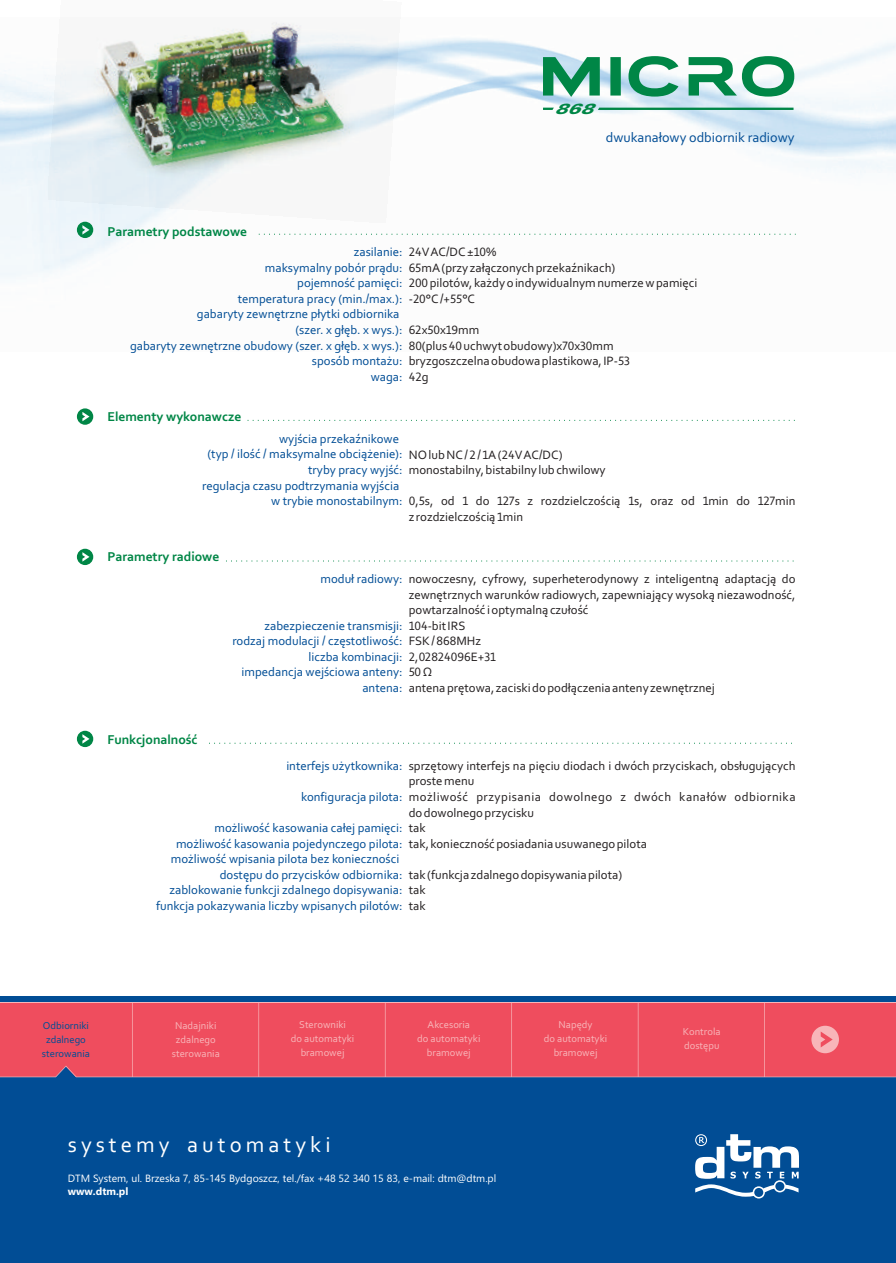
<style>
.page{position:relative;width:896px;height:1263px;background:#fff}
.page>*{position:absolute;margin:0;border:0;box-sizing:border-box;transform-origin:0 0}
.t1{font:22.5px "Corbel";letter-spacing:.18em;color:#fff}
.t2{font:italic 900 expanded 14.7px "Zurich BT";color:#008646;scale:1.09 1}
.t3{font:14.1px "Corebal";color:#014d95}
.t4{font:700 13.5px "Corbel";color:#008646}
.t5{font:12.75px/15.6px "Corebal";color:#231f20}
.t6{font:12.75px/15.6px "Corebal";color:#014d95;text-align:right}
.t7{font:10.5px/13.8px "Corbel";color:#f8b5b9;text-align:center}
.t8{font:10.5px "Ebrima";color:#fff}
.t9{font:10.5px/13.8px "Corbel";color:#014d95;text-align:center}
.t10{font:700 10.5px "Ebrima";color:#fff}
</style>
<div class="page">
<img style="left:0;top:22px;width:895px;height:256px">
<div style="left:0;top:996px;width:895px;height:267px;background:#014d95"></div>
<div style="left:0;top:1003px;width:895px;height:62px;background:#ef4d5e"></div>
<svg style="left:811px;top:1026px;width:27px;height:27px"></svg>
<hr style="left:763px;top:1002px;width:1px;height:75px;background:#f8b5b9">
<hr style="left:637px;top:1002px;width:1px;height:75px;background:#f8b5b9">
<hr style="left:511px;top:1002px;width:1px;height:75px;background:#f8b5b9">
<hr style="left:384px;top:1002px;width:1px;height:75px;background:#f8b5b9">
<hr style="left:258px;top:1002px;width:1px;height:75px;background:#f8b5b9">
<hr style="left:132px;top:1002px;width:1px;height:75px;background:#f8b5b9">
<svg style="left:0;top:1065px;width:895px;height:12px;background:#ec5162"></svg>
<hr style="left:0;top:1002px;width:895px;height:1px;background:#f8b5b9">
<svg style="left:695px;top:1134px;width:103px;height:64px"></svg>
<svg style="left:77px;top:222px;width:16px;height:16px"></svg>
<svg style="left:259px;top:234px;width:536px;height:1px"></svg>
<svg style="left:77px;top:408px;width:16px;height:17px"></svg>
<svg style="left:247px;top:420px;width:548px;height:1px"></svg>
<svg style="left:77px;top:549px;width:16px;height:16px"></svg>
<svg style="left:226px;top:561px;width:568px;height:1px"></svg>
<svg style="left:77px;top:731px;width:16px;height:16px"></svg>
<svg style="left:209px;top:743px;width:583px;height:1px"></svg>
<svg style="left:542px;top:56px;width:251px;height:54px"></svg>
<p class="t4" style="left:107px;top:226px;width:141px">Parametry podstawowe</p>
<p class="t2" style="left:554px;top:103px;width:44px">868</p>
<p class="t3" style="left:605px;top:131px;width:190px">dwukana³owy odbiornik radiowy</p>
<p class="t5" style="left:408px;top:245px;width:290px">24V AC/DC ±10%<br>65mA (przy za³¹czonych przekaŸnikach)<br>200 pilotów, ka¿dy o indywidualnym numerze w pamiêci -20°C /+55°C</p>
<p class="t5" style="left:408px;top:323px;width:223px">62x50x19mm<br>80(plus 40 uchwyt obudowy)x70x30mm bryzgoszczelna obudowa plastikowa, IP-53<br>42g</p>
<p class="t6" style="left:130px;top:245px;width:274px">zasilanie:<br>maksymalny pobór pr¹du:<br>pojemnoœæ pamiêci:<br>temperatura pracy (min./max.):<br>gabaryty zewnêtrzne p³ytki odbiornika<br>(szer. x g³êb. x wys.):<br>gabaryty zewnêtrzne obudowy (szer. x g³êb. x wys.): sposób monta¿u:<br>waga:</p>
<p class="t4" style="left:107px;top:411px;width:135px">Elementy wykonawcze</p>
<p class="t6" style="left:202px;top:432px;width:202px">wyjœcia przekaŸnikowe<br>(typ / iloœæ / maksymalne obci¹¿enie): tryby pracy wyjœæ:<br>regulacja czasu podtrzymania wyjœcia w trybie monostabilnym:</p>
<p class="t5" style="left:408px;top:448px;width:198px">NO lub NC / 2 / 1A (24V AC/DC) monostabilny, bistabilny lub chwilowy</p>
<p class="t5" style="left:408px;top:494px;width:388px">0,5s, od 1 do 127s z rozdzielczoœci¹ 1s, oraz od 1min do 127min z rozdzielczoœci¹ 1min</p>
<p class="t4" style="left:107px;top:551px;width:113px">Parametry radiowe</p>
<p class="t5" style="left:408px;top:572px;width:388px">nowoczesny, cyfrowy, superheterodynowy z inteligentn¹ adaptacj¹ do zewnêtrznych warunków radiowych, zapewniaj¹cy wysok¹ niezawodnoœæ, powtarzalnoœæ i optymaln¹ czu³oœæ<br>104-bit IRS<br>FSK / 868MHz<br>2,02824096E+31<br>50 Ù<br>antena prêtowa, zaciski do pod³¹czenia anteny zewnêtrznej</p>
<p class="t6" style="left:320px;top:572px;width:83px">modu³ radiowy:</p>
<p class="t6" style="left:232px;top:619px;width:172px">zabezpieczenie transmisji: rodzaj modulacji / czêstotliwoœæ: liczba kombinacji:<br>impedancja wejœciowa anteny: antena:</p>
<p class="t4" style="left:107px;top:734px;width:92px">Funkcjonalnoœæ</p>
<p class="t6" style="left:286px;top:759px;width:118px">interfejs u¿ytkownika:</p>
<p class="t6" style="left:301px;top:790px;width:103px">konfiguracja pilota:</p>
<p class="t6" style="left:156px;top:821px;width:248px">mo¿liwoœæ kasowania ca³ej pamiêci: mo¿liwoœæ kasowania pojedynczego pilota: mo¿liwoœæ wpisania pilota bez koniecznoœci dostêpu do przycisków odbiornika: zablokowanie funkcji zdalnego dopisywania: funkcja pokazywania liczby wpisanych pilotów:</p>
<p class="t5" style="left:408px;top:759px;width:388px">sprzêtowy interfejs na piêciu diodach i dwóch przyciskach, obs³uguj¹cych proste menu<br>mo¿liwoœæ przypisania dowolnego z dwóch kana³ów odbiornika do dowolnego przycisku<br>tak<br>tak, koniecznoœæ posiadania usuwanego pilota</p>
<p class="t5" style="left:408px;top:868px;width:215px">tak (funkcja zdalnego dopisywania pilota) tak<br>tak</p>
<p class="t9" style="left:42px;top:1020px;width:49px">Odbiorniki zdalnego sterowania</p>
<p class="t7" style="left:172px;top:1020px;width:49px">Nadajniki zdalnego sterowania</p>
<p class="t7" style="left:291px;top:1019px;width:65px">Sterowniki<br>do automatyki bramowej</p>
<p class="t7" style="left:417px;top:1019px;width:65px">Akcesoria<br>do automatyki bramowej</p>
<p class="t7" style="left:543px;top:1019px;width:65px">Napêdy<br>do automatyki bramowej</p>
<p class="t7" style="left:682px;top:1025px;width:39px;text-align:left">Kontrola dostêpu</p>
<h1 class="t1" style="left:68px;top:1135px;width:264px">systemy automatyki</h1>
<p class="t8" style="left:68px;top:1174px;width:430px">DTM System, ul. Brzeska 7, 85-145 Bydgoszcz, tel./fax +48 52 340 15 83, e-mail: dtm@dtm.pl</p>
<p class="t10" style="left:68px;top:1187px;width:62px">www.dtm.pl</p>
</div>
